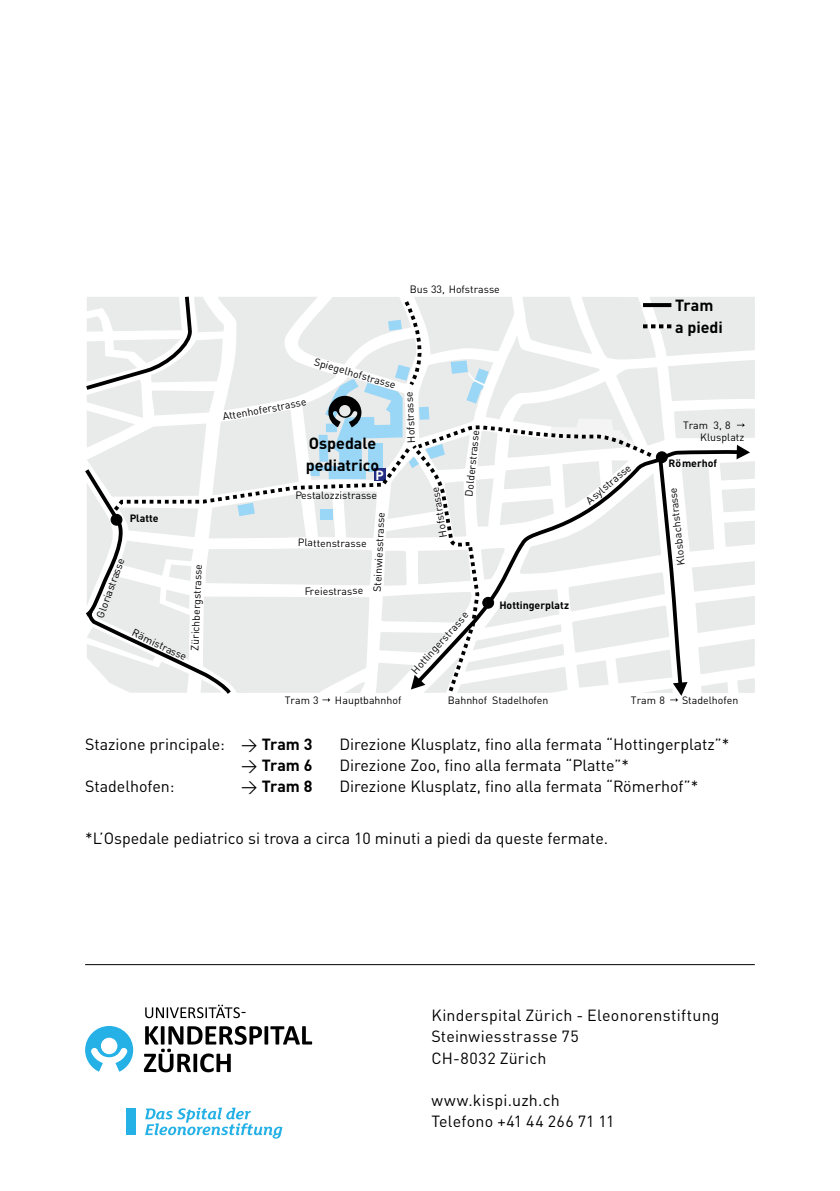
<style>
.page{position:relative;width:840px;height:1191px;background:#fff}
.page>*{position:absolute;margin:0;border:0;box-sizing:border-box;transform-origin:0 0}
.t1{font:16px/21.2px "DIN Pro";color:#000}
.t2{font:700 16px/21.2px "DIN Pro";color:#000}
.t3{font:700 13.2px "DIN Pro";color:#fff}
.t4{font:10.6px/12.6px "DIN Pro";color:#000}
.t5{font:700 10.6px "DIN Pro";color:#000}
.s1{font-weight:700}
.s2{font-weight:400}
</style>
<div class="page">
<svg style="left:655px;top:297px;width:99px;height:396px;fill:#e9eaea"></svg>
<svg style="left:655px;top:448px;width:86px;height:160px"></svg>
<svg style="left:736px;top:445px;width:13px;height:14px"></svg>
<svg style="left:493px;top:297px;width:162px;height:396px"></svg>
<svg style="left:655px;top:455px;width:32px;height:247px"></svg>
<svg style="left:736px;top:423px;width:8px;height:4px"></svg>
<svg style="left:85px;top:296px;width:408px;height:406px"></svg>
<div style="left:127px;top:1108px;width:9px;height:27px;background:#25b1e6"></div>
<svg style="left:145px;top:1107px;width:137px;height:31px"></svg>
<svg style="left:144px;top:1026px;width:168px;height:46px"></svg>
<svg style="left:145px;top:1004px;width:100px;height:14px"></svg>
<svg style="left:85px;top:1026px;width:48px;height:45px"></svg>
<hr style="left:85px;top:964px;width:669px;height:1px;background:#000">
<svg style="left:642px;top:303px;width:29px;height:4px"></svg>
<svg style="left:642px;top:324px;width:29px;height:4px"></svg>
<p class="t5" style="left:130px;top:511px;width:30px">Platte</p>
<p class="t4" style="left:93px;top:615px;width:64px;rotate:-70deg">Gloriastrasse</p>
<p class="t4" style="left:188px;top:650px;width:88px;rotate:-88deg">Zürichbergstrasse</p>
<p class="t4" style="left:135px;top:626px;width:60px;rotate:25deg">Rämistrasse</p>
<p class="t4" style="left:409px;top:282px;width:92px">Bus 33, Hofstrasse</p>
<p class="t4" style="left:316px;top:354px;width:86px;rotate:17deg">Spiegelhofstrasse</p>
<p class="t4" style="left:221px;top:410px;width:86px;rotate:-10deg">Attenhoferstrasse</p>
<p class="t2" style="left:306px;top:432px;width:75px">Ospedale pediatrico</p>
<p class="t3" style="left:375px;top:466px;width:10px">P</p>
<p class="t4" style="left:295px;top:488px;width:83px">Pestalozzistrasse</p>
<p class="t4" style="left:370px;top:591px;width:81px;rotate:-87deg">Steinwiesstrasse</p>
<p class="t4" style="left:298px;top:536px;width:70px;rotate:1deg">Plattenstrasse</p>
<p class="t4" style="left:304px;top:584px;width:60px;rotate:-1deg">Freiestrasse</p>
<p class="t4" style="left:404px;top:443px;width:52px;rotate:-93deg">Hofstrasse</p>
<p class="t4" style="left:436px;top:538px;width:53px;rotate:-99deg">Hofstrasse</p>
<p class="t4" style="left:461px;top:495px;width:68px;rotate:-84deg">Dolderstrasse</p>
<p class="t4" style="left:408px;top:667px;width:81px;rotate:-48deg">Hottingerstrasse</p>
<p class="t4" style="left:582px;top:496px;width:57px;rotate:-40deg">Asylstrasse</p>
<p class="t5" style="left:499px;top:597px;width:71px">Hottingerplatz</p>
<p class="t2" style="left:674px;top:294px;width:49px">Tram a piedi</p>
<p class="t4" style="left:699px;top:418px;width:46px;text-indent:-17px">Tram 3, 8<br>Klusplatz</p>
<p class="t5" style="left:668px;top:456px;width:50px">Römerhof</p>
<p class="t4" style="left:674px;top:566px;width:80px;rotate:-96deg">Klosbachstrasse</p>
<p class="t4" style="left:284px;top:693px;width:35px">Tram 3</p>
<p class="t4" style="left:335px;top:693px;width:68px">Hauptbahnhof</p>
<p class="t4" style="left:447px;top:693px;width:102px">Bahnhof Stadelhofen</p>
<p class="t4" style="left:630px;top:693px;width:35px">Tram 8</p>
<p class="t4" style="left:681px;top:693px;width:58px">Stadelhofen</p>
<p class="t1" style="left:85px;top:731px;width:229px">Stazione principale: → <span class="s1">Tram 3</span></p>
<p class="t1" style="left:339px;top:731px;width:391px">Direzione Klusplatz, fino alla fermata “Hottingerplatz”*</p>
<p class="t2" style="left:241px;top:753px;width:73px"><span class="s2">→</span> Tram 6</p>
<p class="t1" style="left:339px;top:753px;width:291px">Direzione Zoo, fino alla fermata “Platte”*</p>
<p class="t1" style="left:85px;top:774px;width:91px">Stadelhofen:</p>
<p class="t2" style="left:241px;top:775px;width:73px"><span class="s2">→</span> Tram 8</p>
<p class="t1" style="left:339px;top:774px;width:360px">Direzione Klusplatz, fino alla fermata “Römerhof”*</p>
<p class="t1" style="left:85px;top:825px;width:524px">*L’Ospedale pediatrico si trova a circa 10 minuti a piedi da queste fermate.</p>
<p class="t1" style="left:431px;top:1003px;width:289px">Kinderspital Zürich - Eleonorenstiftung<br>Steinwiesstrasse 75<br>CH-8032 Zürich</p>
<p class="t1" style="left:431px;top:1088px;width:184px">www.kispi.uzh.ch<br>Telefono +41 44 266 71 11</p>
</div>
